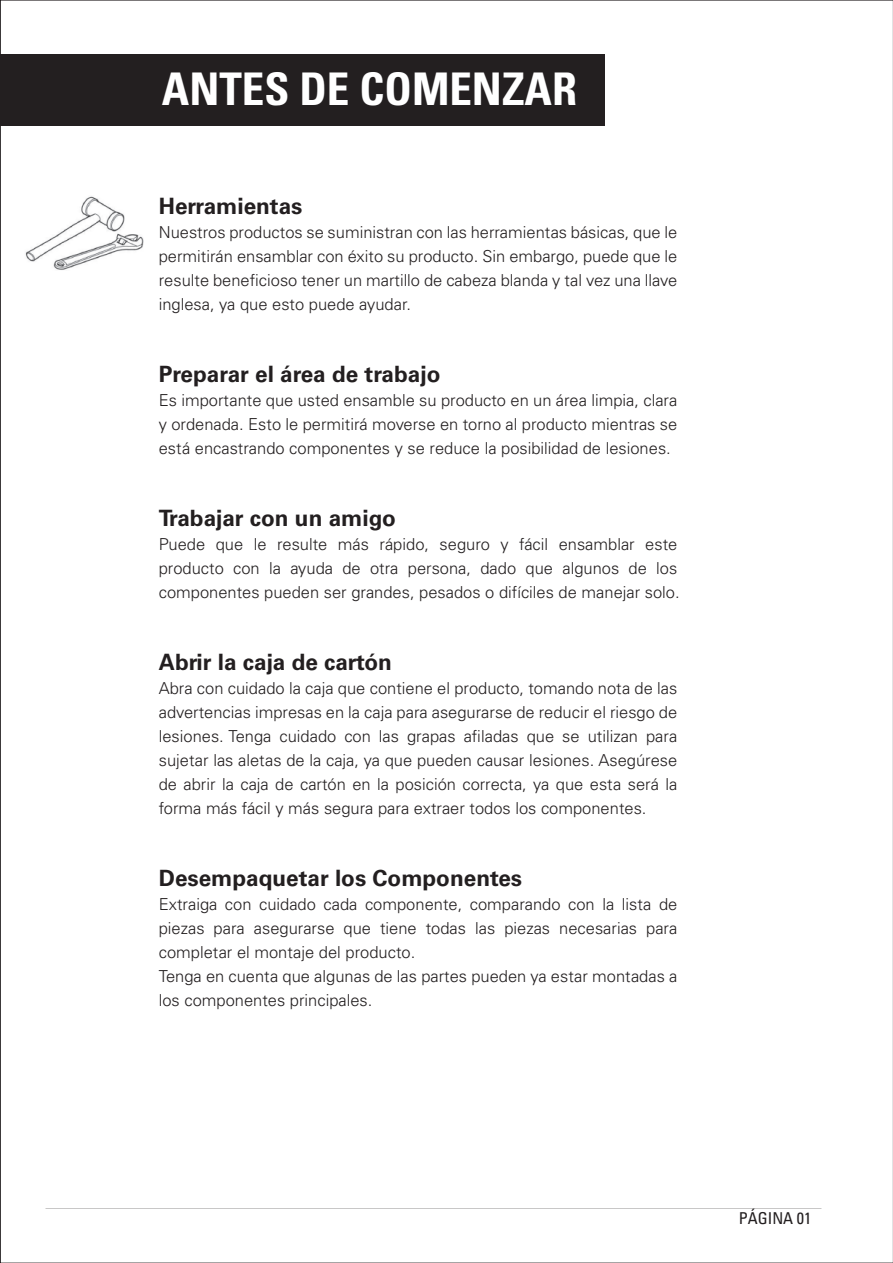
<style>
.page{position:relative;width:893px;height:1263px;background:#fff}
.page>*{position:absolute;margin:0;border:0;box-sizing:border-box;transform-origin:0 0}
.t1{font:700 condensed 45px "Univers";color:#fff}
.t2{font:700 22.5px "Univers LT Std";color:#231f20}
.t3{font:300 16.5px/24px "Univers LT Std";color:#231f20;text-align:justify}
.t4{font:condensed 16.35px "Univers";color:#231f20}
</style>
<div class="page">
<div style="left:0;top:54px;width:604px;height:72px;background:#231f20"></div>
<img style="left:25px;top:196px;width:118px;height:74px">
<h1 class="t1" style="left:162px;top:61px;width:417px">ANTES DE COMENZAR</h1>
<h2 class="t2" style="left:159px;top:192px;width:145px">Herramientas</h2>
<p class="t3" style="left:159px;top:220px;width:520px">Nuestros productos se suministran con las herramientas básicas, que le permitirán ensamblar con éxito su producto. Sin embargo, puede que le resulte beneficioso tener un martillo de cabeza blanda y tal vez una llave inglesa, ya que esto puede ayudar.</p>
<h2 class="t2" style="left:159px;top:360px;width:283px">Preparar el área de trabajo</h2>
<p class="t3" style="left:159px;top:388px;width:520px">Es importante que usted ensamble su producto en un área limpia, clara y ordenada. Esto le permitirá moverse en torno al producto mientras se está encastrando componentes y se reduce la posibilidad de lesiones.</p>
<h2 class="t2" style="left:159px;top:504px;width:239px">Trabajar con un amigo</h2>
<p class="t3" style="left:159px;top:532px;width:522px;text-align:left">Puede que le resulte más rápido, seguro y fácil ensamblar este producto con la ayuda de otra persona, dado que algunos de los componentes pueden ser grandes, pesados o difíciles de manejar solo.</p>
<h2 class="t2" style="left:159px;top:648px;width:235px">Abrir la caja de cartón</h2>
<p class="t3" style="left:159px;top:676px;width:520px">Abra con cuidado la caja que contiene el producto, tomando nota de las advertencias impresas en la caja para asegurarse de reducir el riesgo de lesiones. Tenga cuidado con las grapas afiladas que se utilizan para sujetar las aletas de la caja, ya que pueden causar lesiones. Asegúrese de abrir la caja de cartón en la posición correcta, ya que esta será la forma más fácil y más segura para extraer todos los componentes.</p>
<h2 class="t2" style="left:159px;top:864px;width:365px">Desempaquetar los Componentes</h2>
<p class="t3" style="left:159px;top:892px;width:520px;text-align:left">Extraiga con cuidado cada componente, comparando con la lista de piezas para asegurarse que tiene todas las piezas necesarias para completar el montaje del producto.<br>Tenga en cuenta que algunas de las partes pueden ya estar montadas a los componentes principales.</p>
<p class="t4" style="left:739px;top:1208px;width:74px">PÁGINA 01</p>
</div>
